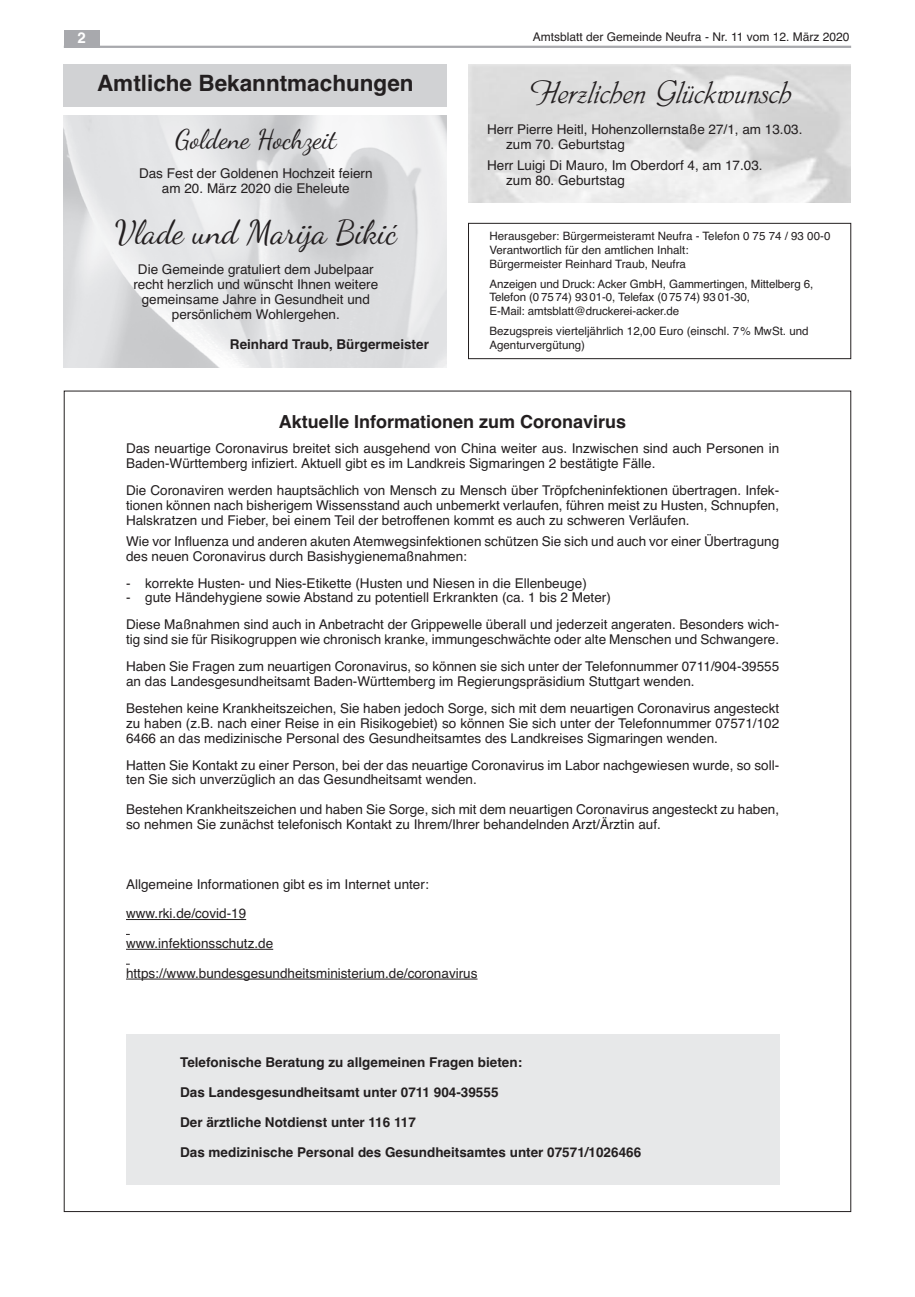
<style>
.page{position:relative;width:915px;height:1297px;background:#fff}
.page>*{position:absolute;margin:0;border:0;box-sizing:border-box;transform-origin:0 0}
.t1{font:36px "Phyllis D";color:#231f20}
.t2{font:33px "Dancing Script";color:#231f20}
.t3{font:27px "Dancing Script";color:#231f20}
.t4{font:23.25px "Helvetica";color:#231f20}
.t5{font:700 22.5px "Helvetica";color:#231f20}
.t6{font:700 18px "Helvetica";color:#231f20}
.t7{font:700 15px "Helvetica";color:#fff}
.t8{font:13.5px/14.9px "Helvetica";color:#231f20}
.t9{font:700 13.5px "Helvetica";color:#231f20}
.t10{font:12px "Helvetica";color:#231f20}
.t11{font:11.55px/13.8px "Helvetica";color:#231f20}
</style>
<div class="page">
<hr style="left:64px;top:46px;width:786px;height:2px;background:#a8a9ad">
<div style="left:64px;top:30px;width:35px;height:17px;background:#a8a9ad"></div>
<div style="left:468px;top:223px;width:382px;height:136px;border:1px solid #231f20"></div>
<img style="left:64px;top:116px;width:382px;height:252px">
<div style="left:64px;top:64px;width:382px;height:42px;background:#d1d2d4"></div>
<div style="left:126px;top:1034px;width:653px;height:151px;background:#e7e8e9"></div>
<hr style="left:126px;top:919px;width:120px;height:1px;background:#231f20">
<hr style="left:126px;top:949px;width:147px;height:1px;background:#231f20">
<hr style="left:126px;top:979px;width:351px;height:1px;background:#231f20">
<p class="t7" style="left:77px;top:29px;width:10px">2</p>
<p class="t10" style="left:532px;top:30px;width:318px">Amtsblatt der Gemeinde Neufra - Nr. 11 vom 12. März 2020</p>
<h1 class="t1" style="left:528px;top:71px;width:264px">Herzlichen Glückwunsch</h1>
<p class="t8" style="left:506px;top:122px;width:298px;text-indent:-19px">Herr Pierre Heitl, Hohenzollernstaße 27/1, am 13.03. zum 70. Geburtstag</p>
<p class="t8" style="left:506px;top:158px;width:258px;text-indent:-19px">Herr Luigi Di Mauro, Im Oberdorf 4, am 17.03. zum 80. Geburtstag</p>
<h3 class="t5" style="left:97px;top:70px;width:318px">Amtliche Bekanntmachungen</h3>
<h3 class="t3" style="left:175px;top:123px;width:163px">Goldene Hochzeit</h3>
<p class="t8" style="left:139px;top:166px;width:235px;text-align:center">Das Fest der Goldenen Hochzeit feiern am 20. März 2020 die Eheleute</p>
<h2 class="t2" style="left:115px;top:213px;width:284px">Vlade und Marija Bikic</h2>
<p class="t8" style="left:133px;top:262px;width:246px;text-align:center">Die Gemeinde gratuliert dem Jubelpaar recht herzlich und wünscht Ihnen weitere gemeinsame Jahre in Gesundheit und persönlichem Wohlergehen.</p>
<p class="t9" style="left:230px;top:336px;width:200px">Reinhard Traub, Bürgermeister</p>
<h3 class="t4" style="left:391px;top:220px;width:9px">´</h3>
<p class="t11" style="left:489px;top:229px;width:342px">Herausgeber: Bürgermeisteramt Neufra - Telefon 0 75 74 / 93 00-0<br>Verantwortlich für den amtlichen Inhalt:<br>Bürgermeister Reinhard Traub, Neufra</p>
<p class="t11" style="left:489px;top:277px;width:325px">Anzeigen und Druck: Acker GmbH, Gammertingen, Mittelberg 6,<br>Telefon (0 75 74) 93 01-0, Telefax (0 75 74) 93 01-30,<br>E-Mail: amtsblatt@druckerei-acker.de</p>
<p class="t11" style="left:489px;top:324px;width:320px">Bezugspreis vierteljährlich 12,00 Euro (einschl. 7% MwSt. und<br>Agenturvergütung)</p>
<h3 class="t6" style="left:279px;top:411px;width:349px">Aktuelle Informationen zum Coronavirus</h3>
<p class="t8" style="left:126px;top:441px;width:654px">Das neuartige Coronavirus breitet sich ausgehend von China weiter aus. Inzwischen sind auch Personen in<br>Baden-Württemberg infiziert. Aktuell gibt es im Landkreis Sigmaringen 2 bestätigte Fälle.</p>
<p class="t8" style="left:126px;top:483px;width:654px;text-align:justify">Die Coronaviren werden hauptsächlich von Mensch zu Mensch über Tröpfcheninfektionen übertragen. Infek&shy;tionen können nach bisherigem Wissensstand auch unbemerkt verlaufen, führen meist zu Husten, Schnupfen, Halskratzen und Fieber, bei einem Teil der betroffenen kommt es auch zu schweren Verläufen.</p>
<p class="t8" style="left:126px;top:534px;width:654px">Wie vor Influenza und anderen akuten Atemwegsinfektionen schützen Sie sich und auch vor einer Übertragung des neuen Coronavirus durch Basishygienemaßnahmen:</p>
<p class="t8" style="left:126px;top:575px;width:462px">- korrekte Husten- und Nies-Etikette (Husten und Niesen in die Ellenbeuge)</p>
<p class="t8" style="left:126px;top:584px;width:654px;line-height:26.8px">- gute Händehygiene sowie Abstand zu potentiell Erkrankten (ca. 1 bis 2 Meter)<br>Diese Maßnahmen sind auch in Anbetracht der Grippewelle überall und jederzeit angeraten. Besonders wich-</p>
<p class="t8" style="left:126px;top:626px;width:654px;line-height:26.8px">tig sind sie für Risikogruppen wie chronisch kranke, immungeschwächte oder alte Menschen und Schwangere.<br>Haben Sie Fragen zum neuartigen Coronavirus, so können sie sich unter der Telefonnummer 0711/904-39555</p>
<p class="t8" style="left:126px;top:668px;width:654px;line-height:26.8px">an das Landesgesundheitsamt Baden-Württemberg im Regierungspräsidium Stuttgart wenden.<br>Bestehen keine Krankheitszeichen, Sie haben jedoch Sorge, sich mit dem neuartigen Coronavirus angesteckt</p>
<p class="t8" style="left:126px;top:716px;width:654px">zu haben (z.B. nach einer Reise in ein Risikogebiet) so können Sie sich unter der Telefonnummer 07571/102<br>6466 an das medizinische Personal des Gesundheitsamtes des Landkreises Sigmaringen wenden.</p>
<p class="t8" style="left:126px;top:757px;width:654px">Hatten Sie Kontakt zu einer Person, bei der das neuartige Coronavirus im Labor nachgewiesen wurde, so soll&shy;ten Sie sich unverzüglich an das Gesundheitsamt wenden.</p>
<p class="t8" style="left:126px;top:802px;width:654px">Bestehen Krankheitszeichen und haben Sie Sorge, sich mit dem neuartigen Coronavirus angesteckt zu haben, so nehmen Sie zunächst telefonisch Kontakt zu Ihrem/Ihrer behandelnden Arzt/Ärztin auf.</p>
<p class="t8" style="left:126px;top:876px;width:304px">Allgemeine Informationen gibt es im Internet unter:</p>
<p class="t8" style="left:126px;top:906px;width:122px">www.rki.de/covid-19</p>
<p class="t8" style="left:126px;top:936px;width:149px">www.infektionsschutz.de</p>
<p class="t8" style="left:126px;top:966px;width:353px">https://www.bundesgesundheitsministerium.de/coronavirus</p>
<p class="t9" style="left:180px;top:1055px;width:343px">Telefonische Beratung zu allgemeinen Fragen bieten:</p>
<p class="t9" style="left:180px;top:1084px;width:320px">Das Landesgesundheitsamt unter 0711 904-39555</p>
<p class="t9" style="left:180px;top:1114px;width:237px">Der ärztliche Notdienst unter 116 117</p>
<p class="t9" style="left:180px;top:1144px;width:462px">Das medizinische Personal des Gesundheitsamtes unter 07571/1026466</p>
</div>
